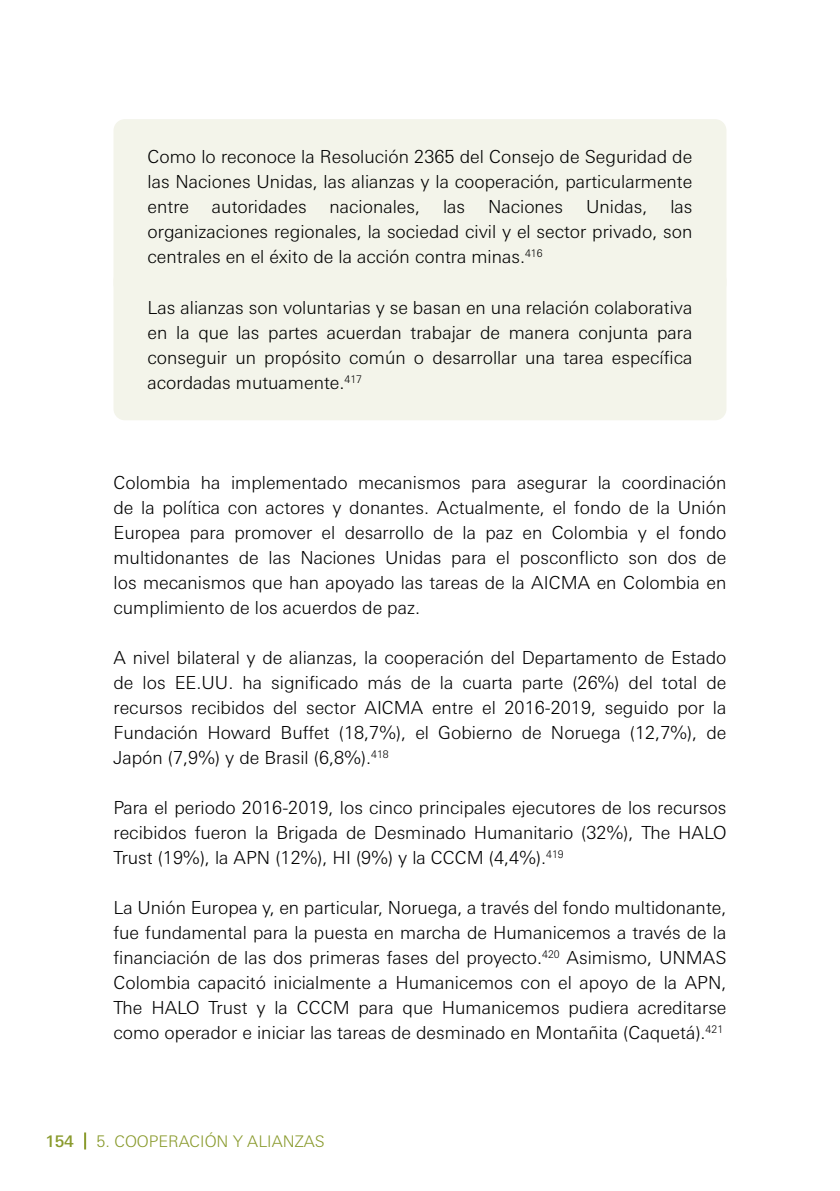
<style>
.page{position:relative;width:840px;height:1191px;background:#fff}
.page>*{position:absolute;margin:0;border:0;box-sizing:border-box;transform-origin:0 0}
.Body{font:300 18px/25px "Linotype Univers Basic";color:#000;text-align:justify}
.Body_cadre_gris{font:300 18px/25px "Linotype Univers Basic";color:#000;text-align:justify}
.t1{font:300 16px "Linotype Univers Basic";color:#899a2c}
.t2{font:500 16px "Linotype Univers Basic";color:#899a2c}
</style>
<div class="page">
<svg style="left:84px;top:1132px;width:2px;height:17px"></svg>
<div style="left:113px;top:119px;width:613px;height:176px;background:#f3f4ea;border-radius:11px"></div>
<div style="left:113px;top:269px;width:613px;height:151px;background:#f3f4ea;border-radius:11px"></div>
<p class="Body_cadre_gris" style="left:147px;top:144px;width:546px">Como lo reconoce la Resolución 2365 del Consejo de Seguridad de las Naciones Unidas, las alianzas y la cooperación, particularmente entre</p>
<p class="Body_cadre_gris" style="left:147px;top:194px;width:546px;text-indent:522px">las organizaciones regionales, la sociedad civil y el sector privado, son centrales en el éxito de la acción contra minas.<sup>416</sup></p>
<p class="Body_cadre_gris" style="left:147px;top:294px;width:546px">Las alianzas son voluntarias y se basan en una relación colaborativa en la que las partes acuerdan trabajar de manera conjunta para conseguir un propósito común o desarrollar una tarea específica acordadas mutuamente.<sup>417</sup></p>
<p class="Body_cadre_gris" style="left:212px;top:194px;width:96px">autoridades</p>
<p class="Body_cadre_gris" style="left:329px;top:194px;width:92px">nacionales,</p>
<p class="Body_cadre_gris" style="left:443px;top:194px;width:24px">las</p>
<p class="Body_cadre_gris" style="left:487px;top:194px;width:77px">Naciones</p>
<p class="Body_cadre_gris" style="left:585px;top:194px;width:63px">Unidas,</p>
<p class="Body" style="left:113px;top:469px;width:614px">Colombia ha implementado mecanismos para asegurar la coordinación de la política con actores y donantes. Actualmente, el fondo de la Unión Europea para promover el desarrollo de la paz en Colombia y el fondo multidonantes de las Naciones Unidas para el posconflicto son dos de los mecanismos que han apoyado las tareas de la AICMA en Colombia en cumplimiento de los acuerdos de paz.</p>
<p class="Body" style="left:113px;top:644px;width:614px">A nivel bilateral y de alianzas, la cooperación del Departamento de Estado de los EE.UU. ha significado más de la cuarta parte (26%) del total de recursos recibidos del sector AICMA entre el 2016-2019, seguido por la Fundación Howard Buffet (18,7%), el Gobierno de Noruega (12,7%), de Japón (7,9%) y de Brasil (6,8%).<sup>418</sup></p>
<p class="Body" style="left:113px;top:794px;width:614px">Para el periodo 2016-2019, los cinco principales ejecutores de los recursos recibidos fueron la Brigada de Desminado Humanitario (32%), The HALO Trust (19%), la APN (12%), HI (9%) y la CCCM (4,4%).<sup>419</sup></p>
<p class="Body" style="left:113px;top:894px;width:614px">La Unión Europea y, en particular, Noruega, a través del fondo multidonante, fue fundamental para la puesta en marcha de Humanicemos a través de la financiación de las dos primeras fases del proyecto.<sup>420</sup> Asimismo, UNMAS Colombia capacitó inicialmente a Humanicemos con el apoyo de la APN, The HALO Trust y la CCCM para que Humanicemos pudiera acreditarse como operador e iniciar las tareas de desminado en Montañita (Caquetá).<sup>421</sup></p>
<p class="t2" style="left:45px;top:1131px;width:30px">154</p>
<p class="t1" style="left:96px;top:1131px;width:230px">5. COOPERACIÓN Y ALIANZAS</p>
</div>
